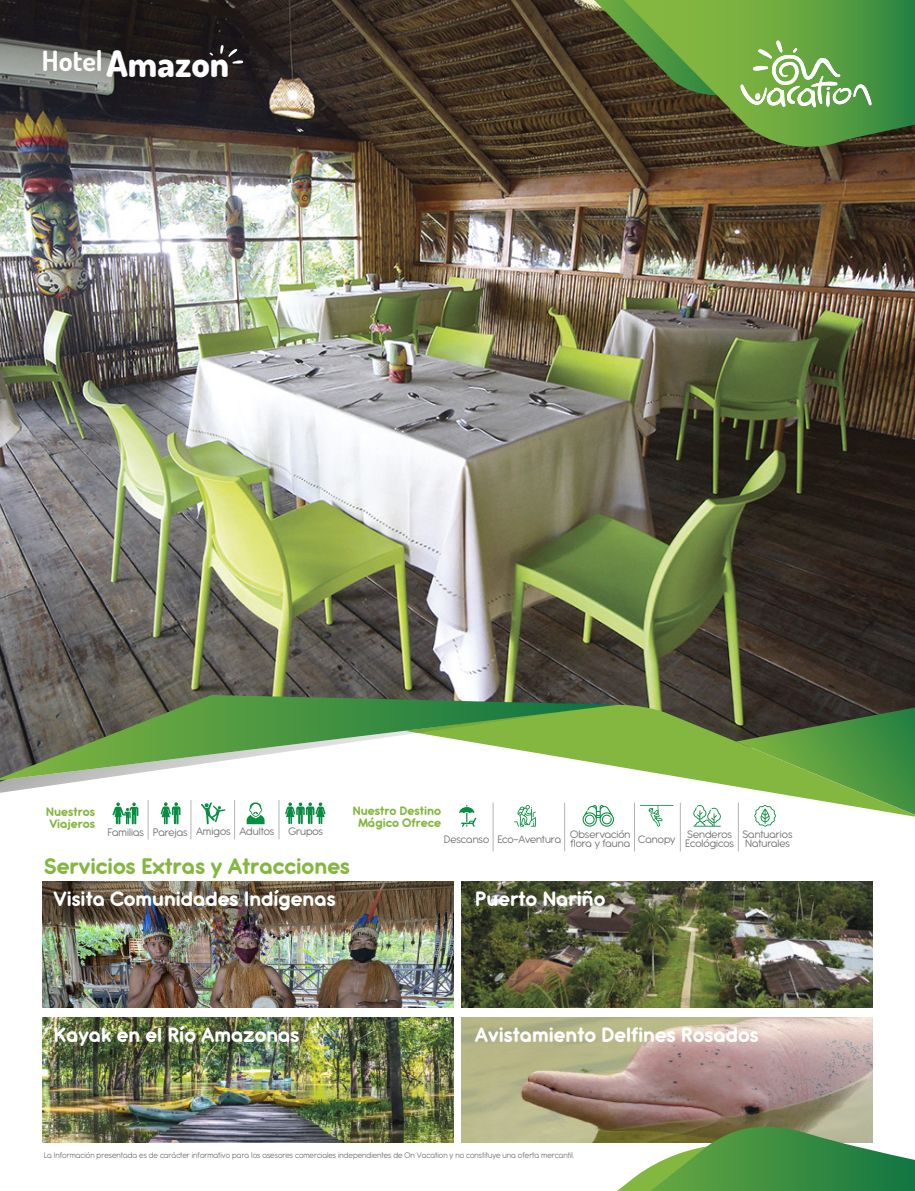
<style>
.page{position:relative;width:915px;height:1191px;background:#fff}
.page>*{position:absolute;margin:0;border:0;box-sizing:border-box;transform-origin:0 0}
.t1{font:800 36.3px "Dosis";color:#fff}
.t2{font:700 24.6px "Antipasto Pro";color:#84b740}
.t3{font:700 22.8px "Antipasto Pro";color:#fff}
.t4{font:700 13.5px/11.9px "Antipasto Pro";color:#84b740}
.t5{font:11.85px "Antipasto Pro";color:#706f6e}
.t6{font:11.7px/9.8px "Antipasto Pro";color:#706f6e}
.t7{font:9px "Antipasto Pro";color:#71716e;scale:.96 1}
</style>
<div class="page">
<img style="left:0;top:0;width:914px;height:703px">
<svg style="left:476px;top:703px;width:438px;height:115px"></svg>
<svg style="left:0;top:780px;width:589px;height:14px"></svg>
<svg style="left:0;top:695px;width:617px;height:85px"></svg>
<img style="left:461px;top:882px;width:411px;height:125px">
<img style="left:42px;top:882px;width:411px;height:125px">
<img style="left:461px;top:1017px;width:411px;height:125px">
<img style="left:42px;top:1017px;width:411px;height:125px">
<svg style="left:532px;top:1126px;width:382px;height:65px"></svg>
<svg style="left:623px;top:0;width:291px;height:152px;background:#466a33"></svg>
<svg style="left:594px;top:0;width:277px;height:108px;background:#6b9546"></svg>
<svg style="left:209px;top:45px;width:34px;height:19px"></svg>
<svg style="left:285px;top:802px;width:40px;height:22px"></svg>
<svg style="left:161px;top:802px;width:19px;height:22px"></svg>
<svg style="left:112px;top:802px;width:26px;height:22px"></svg>
<svg style="left:201px;top:802px;width:24px;height:22px"></svg>
<svg style="left:246px;top:802px;width:18px;height:22px"></svg>
<hr style="left:148px;top:800px;width:1px;height:39px;background:#b3b3b3">
<hr style="left:190px;top:800px;width:1px;height:39px;background:#b3b3b3">
<hr style="left:234px;top:800px;width:1px;height:39px;background:#b3b3b3">
<hr style="left:278px;top:800px;width:1px;height:39px;background:#b3b3b3">
<svg style="left:514px;top:804px;width:21px;height:22px"></svg>
<svg style="left:582px;top:805px;width:31px;height:21px"></svg>
<svg style="left:639px;top:805px;width:34px;height:21px"></svg>
<svg style="left:693px;top:805px;width:27px;height:21px"></svg>
<svg style="left:735px;top:707px;width:179px;height:119px"></svg>
<svg style="left:459px;top:805px;width:17px;height:21px"></svg>
<hr style="left:492px;top:803px;width:1px;height:48px;background:#b3b3b3">
<hr style="left:564px;top:803px;width:1px;height:48px;background:#b3b3b3">
<hr style="left:634px;top:803px;width:1px;height:48px;background:#b3b3b3">
<hr style="left:679px;top:803px;width:1px;height:48px;background:#b3b3b3">
<hr style="left:737px;top:803px;width:1px;height:48px;background:#b3b3b3">
<h1 class="t1" style="left:42px;top:40px;width:189px"><sup>Hotel</sup>Amazon</h1>
<h3 class="t4" style="left:46px;top:806px;width:51px">Nuestros<br>Viajeros</h3>
<h3 class="t5" style="left:107px;top:825px;width:217px">Familias Parejas Amigos Adultos Grupos</h3>
<h3 class="t4" style="left:352px;top:805px;width:90px;text-align:center">Nuestro Destino<br>Mágico Ofrece</h3>
<p class="t6" style="left:443px;top:834px;width:188px">Descanso Eco-Aventura Observación</p>
<p class="t6" style="left:570px;top:834px;width:163px">flora y fauna Canopy Senderos</p>
<p class="t6" style="left:685px;top:839px;width:50px">Ecológicos</p>
<p class="t6" style="left:742px;top:829px;width:52px">Santuarios<br>Naturales</p>
<h2 class="t2" style="left:44px;top:850px;width:307px">Servicios Extras y Atracciones</h2>
<h3 class="t3" style="left:53px;top:885px;width:284px">Visita Comunidades Indígenas</h3>
<h3 class="t3" style="left:475px;top:885px;width:132px">Puerto Nariño</h3>
<h3 class="t3" style="left:53px;top:1020px;width:247px">Kayak en el Río Amazonas</h3>
<h3 class="t3" style="left:475px;top:1020px;width:285px">Avistamiento Delfines Rosados</h3>
<p class="t7" style="left:44px;top:1150px;width:554px">La Información presentada es de carácter informativo para los asesores comerciales independientes de On Vacation y no constituye una oferta mercantil.</p>
</div>
